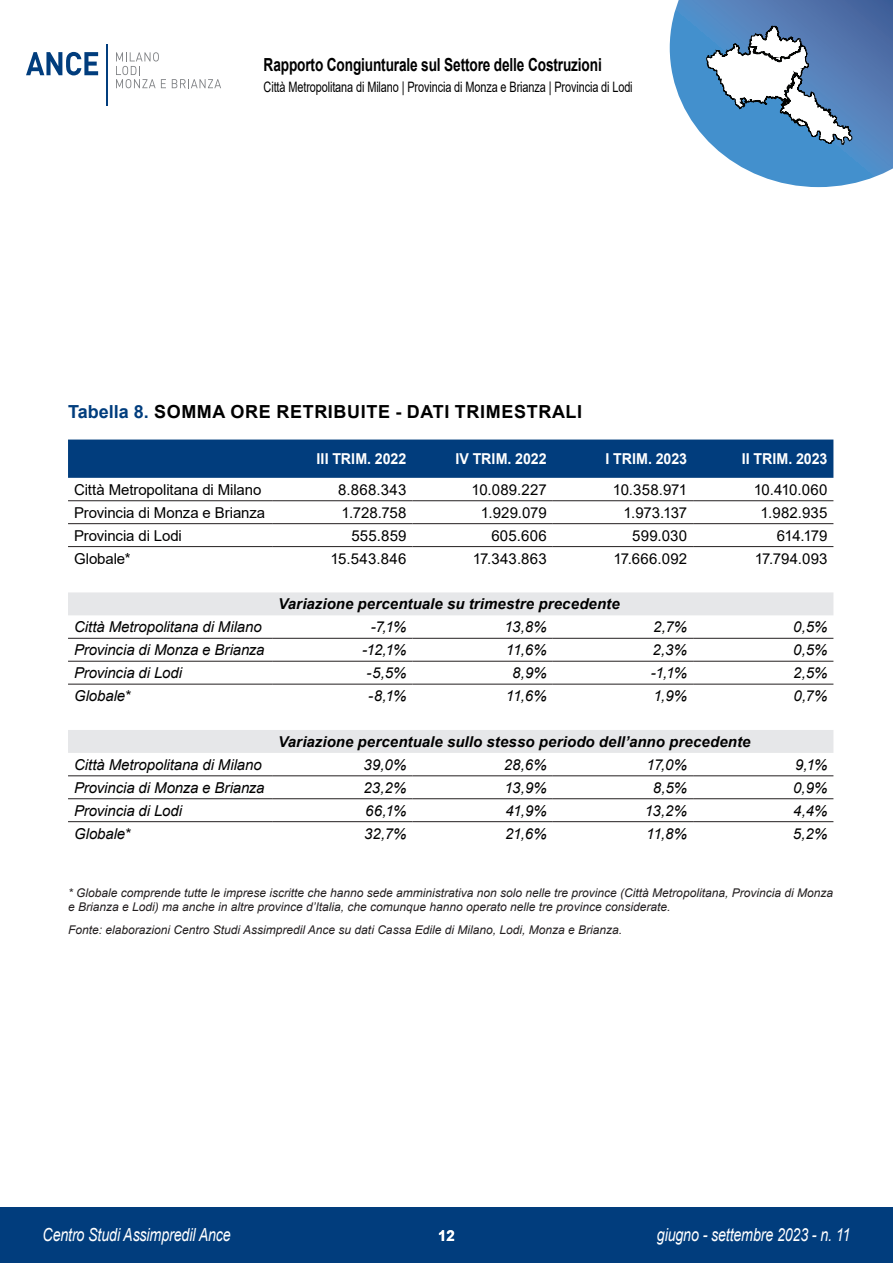
<style>
.page{position:relative;width:893px;height:1263px;background:#fff}
.page>*{position:absolute;margin:0;border:0;box-sizing:border-box;transform-origin:0 0}
.t1{font:italic 18px "Arial";letter-spacing:-.01em;color:#fff;scale:.79 1}
.t2{font:700 18px "Arial";letter-spacing:-.01em;color:#000;scale:.76 1}
.t3{font:700 18px "Arial";letter-spacing:.035em;color:#000}
.t4{font:700 18px "Arial";color:#013d7d}
.t5{font:700 18px "Arial";letter-spacing:-.01em;color:#000}
.t6{font:italic 15px "Arial";letter-spacing:-.005em;color:#000}
.t7{font:15px "Arial";letter-spacing:-.005em;color:#000}
.t8{font:italic 700 15px "Arial";letter-spacing:.005em;color:#000}
.t9{font:700 15px "Arial";color:#fff;scale:.95 1}
.t10{font:700 15px "Arial";color:#fff}
.t11{font:14.4px "Arial";letter-spacing:-.01em;color:#000;scale:.76 1}
.t12{font:italic 12px/14.4px "Arial";color:#231f20}
.s1{color:#000}
</style>
<div class="page">
<div style="left:0;top:1207px;width:893px;height:56px;background:#013d7d"></div>
<hr style="left:106px;top:44px;width:2px;height:62px;background:#013d7d">
<svg style="left:26px;top:52px;width:72px;height:23px"></svg>
<svg style="left:116px;top:52px;width:50px;height:36px"></svg>
<svg style="left:172px;top:79px;width:49px;height:9px"></svg>
<svg style="left:670px;top:0;width:223px;height:187px"></svg>
<div style="left:68px;top:439px;width:765px;height:39px;background:#013d7d"></div>
<div style="left:68px;top:592px;width:765px;height:23px;background:#e6e7e9"></div>
<div style="left:68px;top:730px;width:765px;height:23px;background:#e6e7e9"></div>
<hr style="left:68px;top:500px;width:204px;height:1px;background:#231f20">
<hr style="left:272px;top:500px;width:140px;height:1px;background:#231f20">
<hr style="left:412px;top:500px;width:141px;height:1px;background:#231f20">
<hr style="left:553px;top:500px;width:140px;height:1px;background:#231f20">
<hr style="left:693px;top:500px;width:140px;height:1px;background:#231f20">
<hr style="left:68px;top:523px;width:204px;height:1px;background:#231f20">
<hr style="left:272px;top:523px;width:140px;height:1px;background:#231f20">
<hr style="left:412px;top:523px;width:141px;height:1px;background:#231f20">
<hr style="left:553px;top:523px;width:140px;height:1px;background:#231f20">
<hr style="left:693px;top:523px;width:140px;height:1px;background:#231f20">
<hr style="left:68px;top:546px;width:204px;height:1px;background:#231f20">
<hr style="left:272px;top:546px;width:140px;height:1px;background:#231f20">
<hr style="left:412px;top:546px;width:141px;height:1px;background:#231f20">
<hr style="left:553px;top:546px;width:140px;height:1px;background:#231f20">
<hr style="left:693px;top:546px;width:140px;height:1px;background:#231f20">
<hr style="left:68px;top:638px;width:204px;height:1px;background:#231f20">
<hr style="left:272px;top:638px;width:140px;height:1px;background:#231f20">
<hr style="left:412px;top:638px;width:141px;height:1px;background:#231f20">
<hr style="left:553px;top:638px;width:140px;height:1px;background:#231f20">
<hr style="left:693px;top:638px;width:140px;height:1px;background:#231f20">
<hr style="left:68px;top:661px;width:204px;height:1px;background:#231f20">
<hr style="left:272px;top:661px;width:140px;height:1px;background:#231f20">
<hr style="left:412px;top:661px;width:141px;height:1px;background:#231f20">
<hr style="left:553px;top:661px;width:140px;height:1px;background:#231f20">
<hr style="left:693px;top:661px;width:140px;height:1px;background:#231f20">
<hr style="left:68px;top:684px;width:204px;height:1px;background:#231f20">
<hr style="left:272px;top:684px;width:140px;height:1px;background:#231f20">
<hr style="left:412px;top:684px;width:141px;height:1px;background:#231f20">
<hr style="left:553px;top:684px;width:140px;height:1px;background:#231f20">
<hr style="left:693px;top:684px;width:140px;height:1px;background:#231f20">
<hr style="left:68px;top:775px;width:204px;height:1px;background:#231f20">
<hr style="left:272px;top:775px;width:140px;height:1px;background:#231f20">
<hr style="left:412px;top:775px;width:141px;height:1px;background:#231f20">
<hr style="left:553px;top:775px;width:140px;height:1px;background:#231f20">
<hr style="left:693px;top:775px;width:140px;height:1px;background:#231f20">
<hr style="left:68px;top:798px;width:204px;height:1px;background:#231f20">
<hr style="left:272px;top:798px;width:140px;height:1px;background:#231f20">
<hr style="left:412px;top:798px;width:141px;height:1px;background:#231f20">
<hr style="left:553px;top:798px;width:140px;height:1px;background:#231f20">
<hr style="left:693px;top:798px;width:140px;height:1px;background:#231f20">
<hr style="left:68px;top:821px;width:204px;height:1px;background:#231f20">
<hr style="left:272px;top:821px;width:140px;height:1px;background:#231f20">
<hr style="left:412px;top:821px;width:141px;height:1px;background:#231f20">
<hr style="left:553px;top:821px;width:140px;height:1px;background:#231f20">
<hr style="left:693px;top:821px;width:140px;height:1px;background:#231f20">
<h1 class="t2" style="left:264px;top:52px;width:446px">Rapporto Congiunturale sul Settore delle Costruzioni</h1>
<p class="t11" style="left:264px;top:77px;width:487px">Città Metropolitana di Milano | Provincia di Monza e Brianza | Provincia di Lodi</p>
<h1 class="t4" style="left:68px;top:399px;width:115px">Tabella 8. <span class="s1">Somma</span></h1>
<h1 class="t5" style="left:231px;top:399px;width:14px">ore</h1>
<h1 class="t3" style="left:276px;top:399px;width:155px">RETRIBUITE - Dati</h1>
<h1 class="t5" style="left:455px;top:399px;width:13px">trimestrali</h1>
<p class="t9" style="left:317px;top:448px;width:96px">III TRIM. 2022</p>
<p class="t9" style="left:455px;top:448px;width:98px">IV TRIM. 2022</p>
<p class="t9" style="left:605px;top:448px;width:87px">I TRIM. 2023</p>
<p class="t9" style="left:742px;top:448px;width:92px">II TRIM. 2023</p>
<p class="t7" style="left:74px;top:479px;width:189px">Città Metropolitana di Milano</p>
<p class="t7" style="left:338px;top:479px;width:70px">8.868.343</p>
<p class="t7" style="left:471px;top:479px;width:77px">10.089.227</p>
<p class="t7" style="left:613px;top:479px;width:76px">10.358.971</p>
<p class="t7" style="left:754px;top:479px;width:75px">10.410.060</p>
<p class="t7" style="left:74px;top:502px;width:193px">Provincia di Monza e Brianza</p>
<p class="t7" style="left:341px;top:502px;width:67px">1.728.758</p>
<p class="t7" style="left:481px;top:502px;width:67px">1.929.079</p>
<p class="t7" style="left:623px;top:502px;width:65px">1.973.137</p>
<p class="t7" style="left:761px;top:502px;width:68px">1.982.935</p>
<p class="t7" style="left:74px;top:525px;width:109px">Provincia di Lodi</p>
<p class="t7" style="left:351px;top:525px;width:57px">555.859</p>
<p class="t7" style="left:491px;top:525px;width:57px">605.606</p>
<p class="t7" style="left:632px;top:525px;width:56px">599.030</p>
<p class="t7" style="left:777px;top:525px;width:52px">614.179</p>
<p class="t7" style="left:74px;top:548px;width:58px">Globale*</p>
<p class="t7" style="left:330px;top:548px;width:78px">15.543.846</p>
<p class="t7" style="left:473px;top:548px;width:76px">17.343.863</p>
<p class="t7" style="left:613px;top:548px;width:75px">17.666.092</p>
<p class="t7" style="left:755px;top:548px;width:74px">17.794.093</p>
<p class="t8" style="left:278px;top:594px;width:343px">Variazione percentuale su trimestre precedente</p>
<p class="t6" style="left:74px;top:617px;width:189px">Città Metropolitana di Milano</p>
<p class="t6" style="left:371px;top:617px;width:37px">-7,1%</p>
<p class="t6" style="left:504px;top:617px;width:44px">13,8%</p>
<p class="t6" style="left:653px;top:617px;width:35px">2,7%</p>
<p class="t6" style="left:793px;top:617px;width:36px">0,5%</p>
<p class="t6" style="left:74px;top:640px;width:192px">Provincia di Monza e Brianza</p>
<p class="t6" style="left:362px;top:640px;width:46px">-12,1%</p>
<p class="t6" style="left:506px;top:640px;width:42px">11,6%</p>
<p class="t6" style="left:653px;top:640px;width:36px">2,3%</p>
<p class="t6" style="left:793px;top:640px;width:36px">0,5%</p>
<p class="t6" style="left:74px;top:663px;width:110px">Provincia di Lodi</p>
<p class="t6" style="left:366px;top:663px;width:42px">-5,5%</p>
<p class="t6" style="left:512px;top:663px;width:36px">8,9%</p>
<p class="t6" style="left:651px;top:663px;width:38px">-1,1%</p>
<p class="t6" style="left:793px;top:663px;width:36px">2,5%</p>
<p class="t6" style="left:74px;top:686px;width:58px">Globale*</p>
<p class="t6" style="left:368px;top:686px;width:40px">-8,1%</p>
<p class="t6" style="left:506px;top:686px;width:42px">11,6%</p>
<p class="t6" style="left:653px;top:686px;width:35px">1,9%</p>
<p class="t6" style="left:793px;top:686px;width:35px">0,7%</p>
<p class="t8" style="left:278px;top:732px;width:474px">Variazione percentuale sullo stesso periodo dell’anno precedente</p>
<p class="t6" style="left:74px;top:755px;width:189px">Città Metropolitana di Milano</p>
<p class="t6" style="left:364px;top:755px;width:44px">39,0%</p>
<p class="t6" style="left:504px;top:755px;width:44px">28,6%</p>
<p class="t6" style="left:646px;top:755px;width:42px">17,0%</p>
<p class="t6" style="left:795px;top:755px;width:34px">9,1%</p>
<p class="t6" style="left:74px;top:778px;width:192px">Provincia di Monza e Brianza</p>
<p class="t6" style="left:363px;top:778px;width:44px">23,2%</p>
<p class="t6" style="left:504px;top:778px;width:44px">13,9%</p>
<p class="t6" style="left:653px;top:778px;width:36px">8,5%</p>
<p class="t6" style="left:793px;top:778px;width:36px">0,9%</p>
<p class="t6" style="left:74px;top:801px;width:110px">Provincia di Lodi</p>
<p class="t6" style="left:365px;top:801px;width:43px">66,1%</p>
<p class="t6" style="left:505px;top:801px;width:43px">41,9%</p>
<p class="t6" style="left:645px;top:801px;width:44px">13,2%</p>
<p class="t6" style="left:793px;top:801px;width:36px">4,4%</p>
<p class="t6" style="left:74px;top:824px;width:58px">Globale*</p>
<p class="t6" style="left:364px;top:824px;width:44px">32,7%</p>
<p class="t6" style="left:505px;top:824px;width:43px">21,6%</p>
<p class="t6" style="left:646px;top:824px;width:42px">11,8%</p>
<p class="t6" style="left:793px;top:824px;width:36px">5,2%</p>
<p class="t12" style="left:68px;top:886px;width:766px">* Globale comprende tutte le imprese iscritte che hanno sede amministrativa non solo nelle tre province (Città Metropolitana, Provincia di Monza e Brianza e Lodi) ma anche in altre province d’Italia, che comunque hanno operato nelle tre province considerate.</p>
<p class="t12" style="left:68px;top:923px;width:556px">Fonte: elaborazioni Centro Studi Assimpredil Ance su dati Cassa Edile di Milano, Lodi, Monza e Brianza.</p>
<h1 class="t1" style="left:43px;top:1223px;width:240px">Centro Studi Assimpredil Ance</h1>
<p class="t10" style="left:438px;top:1225px;width:18px">12</p>
<h1 class="t1" style="left:657px;top:1223px;width:246px">giugno - settembre 2023 - n. 11</h1>
</div>
